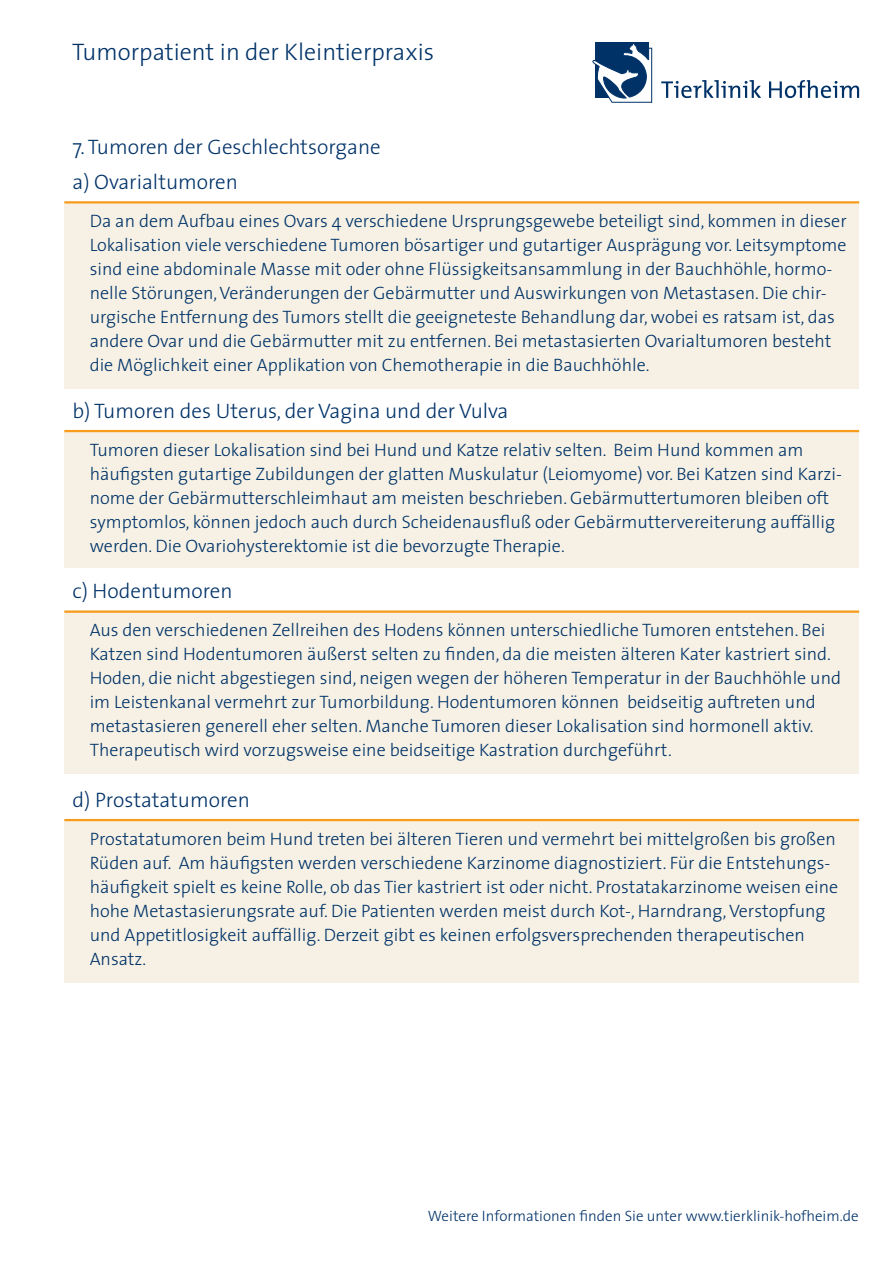
<style>
.page{position:relative;width:893px;height:1263px;background:#fff}
.page>*{position:absolute;margin:0;border:0;box-sizing:border-box;transform-origin:0 0}
.t1{font:300 24px "The Sans";color:#003268}
.t2{font:300 21px "The Sans";color:#003268}
.t3{font:300 18px/24px "The Sans";color:#003268}
.t4{font:300 15px "The Sans";color:#003268}
</style>
<div class="page">
<svg style="left:592px;top:42px;width:61px;height:61px"></svg>
<svg style="left:661px;top:80px;width:198px;height:18px"></svg>
<div style="left:64px;top:201px;width:795px;height:188px;background:#f6f1e4"></div>
<div style="left:64px;top:430px;width:795px;height:138px;background:#f6f1e4"></div>
<div style="left:64px;top:611px;width:795px;height:163px;background:#f6f1e4"></div>
<div style="left:64px;top:819px;width:795px;height:163px;background:#f6f1e4"></div>
<hr style="left:64px;top:201px;width:795px;height:2px;background:#f89c1c">
<hr style="left:64px;top:430px;width:795px;height:2px;background:#f89c1c">
<hr style="left:64px;top:610px;width:795px;height:3px;background:#f89c1c">
<hr style="left:64px;top:819px;width:795px;height:2px;background:#f89c1c">
<h1 class="t1" style="left:72px;top:32px;width:363px">Tumorpatient in der Kleintierpraxis</h1>
<p class="t2" style="left:72px;top:129px;width:310px">7. Tumoren der Geschlechtsorgane</p>
<p class="t2" style="left:72px;top:164px;width:167px">a) Ovarialtumoren</p>
<p class="t3" style="left:90px;top:209px;width:758px">Da an dem Aufbau eines Ovars 4 verschiedene Ursprungsgewebe beteiligt sind, kommen in dieser Lokalisation viele verschiedene Tumoren bösartiger und gutartiger Ausprägung vor. Leitsymptome sind eine abdominale Masse mit oder ohne Flüssigkeitsansammlung in der Bauchhöhle, hormo&shy;nelle Störungen, Veränderungen der Gebärmutter und Auswirkungen von Metastasen. Die chir&shy;urgische Entfernung des Tumors stellt die geeigneteste Behandlung dar, wobei es ratsam ist, das andere Ovar und die Gebärmutter mit zu entfernen. Bei metastasierten Ovarialtumoren besteht die Möglichkeit einer Applikation von Chemotherapie in die Bauchhöhle.</p>
<p class="t2" style="left:72px;top:393px;width:438px">b) Tumoren des Uterus, der Vagina und der Vulva</p>
<p class="t3" style="left:90px;top:437px;width:754px">Tumoren dieser Lokalisation sind bei Hund und Katze relativ selten. Beim Hund kommen am häufigsten gutartige Zubildungen der glatten Muskulatur (Leiomyome) vor. Bei Katzen sind Karzi&shy;nome der Gebärmutterschleimhaut am meisten beschrieben. Gebärmuttertumoren bleiben oft symptomlos, können jedoch auch durch Scheidenausfluß oder Gebärmuttervereiterung auffällig werden. Die Ovariohysterektomie ist die bevorzugte Therapie.</p>
<p class="t2" style="left:72px;top:574px;width:162px">c) Hodentumoren</p>
<p class="t3" style="left:90px;top:618px;width:753px">Aus den verschiedenen Zellreihen des Hodens können unterschiedliche Tumoren entstehen. Bei Katzen sind Hodentumoren äußerst selten zu finden, da die meisten älteren Kater kastriert sind.<br>Hoden, die nicht abgestiegen sind, neigen wegen der höheren Temperatur in der Bauchhöhle und im Leistenkanal vermehrt zur Tumorbildung. Hodentumoren können beidseitig auftreten und metastasieren generell eher selten. Manche Tumoren dieser Lokalisation sind hormonell aktiv.<br>Therapeutisch wird vorzugsweise eine beidseitige Kastration durchgeführt.</p>
<p class="t2" style="left:72px;top:782px;width:179px">d) Prostatatumoren</p>
<p class="t3" style="left:90px;top:826px;width:750px">Prostatatumoren beim Hund treten bei älteren Tieren und vermehrt bei mittelgroßen bis großen Rüden auf. Am häufigsten werden verschiedene Karzinome diagnostiziert. Für die Entstehungs&shy;häufigkeit spielt es keine Rolle, ob das Tier kastriert ist oder nicht. Prostatakarzinome weisen eine hohe Metastasierungsrate auf. Die Patienten werden meist durch Kot-, Harndrang, Verstopfung und Appetitlosigkeit auffällig. Derzeit gibt es keinen erfolgsversprechenden therapeutischen Ansatz.</p>
<p class="t4" style="left:428px;top:1204px;width:432px">Weitere Informationen finden Sie unter www.tierklinik-hofheim.de</p>
</div>
